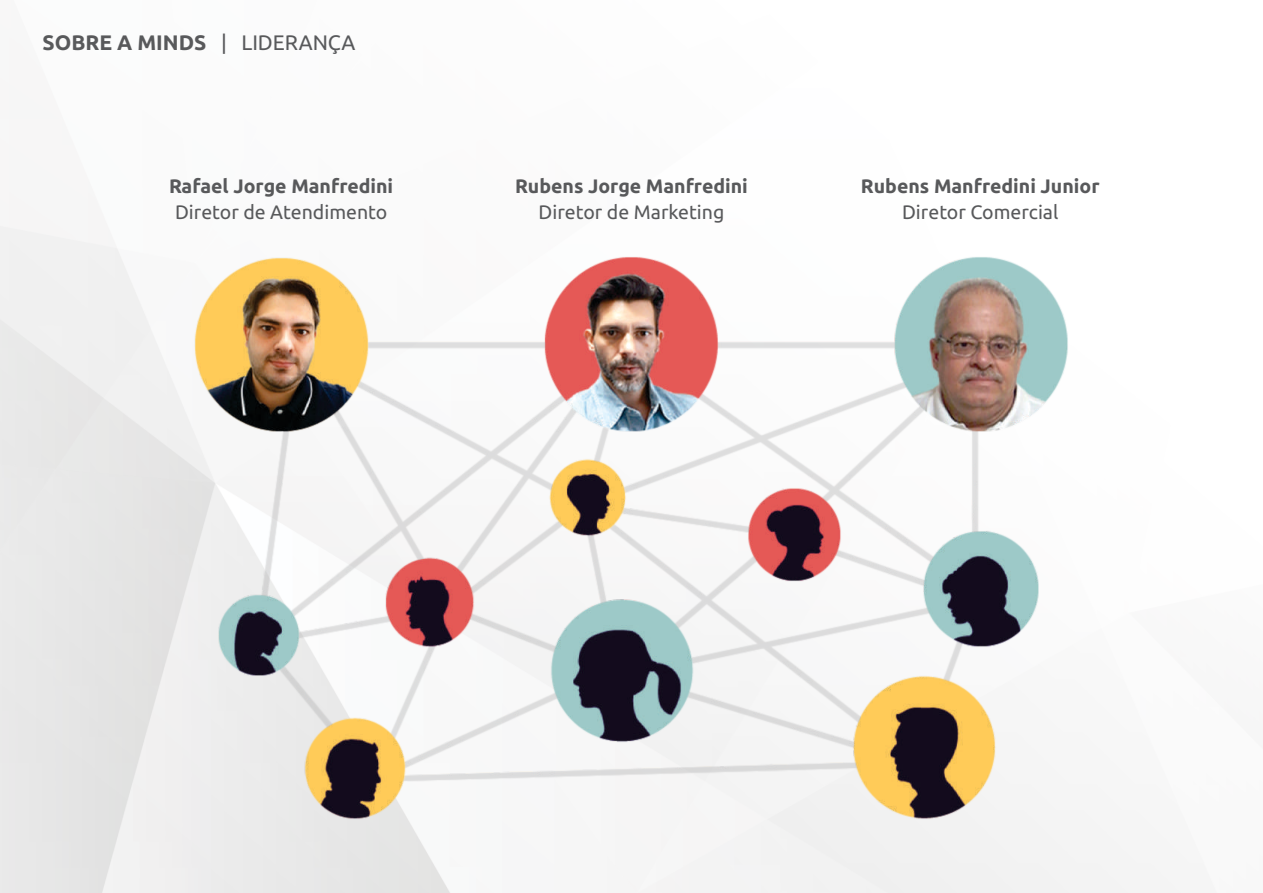
<style>
.page{position:relative;width:1263px;height:893px;background:#fff}
.page>*{position:absolute;margin:0;border:0;box-sizing:border-box;transform-origin:0 0}
.t1{font:700 21px "Ubuntu";color:#58595b}
.t2{font:700 19.5px "Ubuntu";color:#58595b}
.t3{font:19.5px "Ubuntu";color:#58595b}
.s1{font-weight:400}
</style>
<div class="page">
<img style="left:177px;top:241px;width:909px;height:590px">
<p class="t1" style="left:43px;top:34px;width:314px">SOBRE A MINDS <span class="s1">| LIDERANÇA</span></p>
<p class="t2" style="left:169px;top:178px;width:226px">Rafael Jorge Manfredini</p>
<p class="t3" style="left:175px;top:204px;width:214px">Diretor de Atendimento</p>
<p class="t2" style="left:515px;top:178px;width:234px">Rubens Jorge Manfredini</p>
<p class="t3" style="left:539px;top:204px;width:187px">Diretor de Marketing</p>
<p class="t2" style="left:861px;top:178px;width:240px">Rubens Manfredini Junior</p>
<p class="t3" style="left:902px;top:204px;width:158px">Diretor Comercial</p>
</div>
